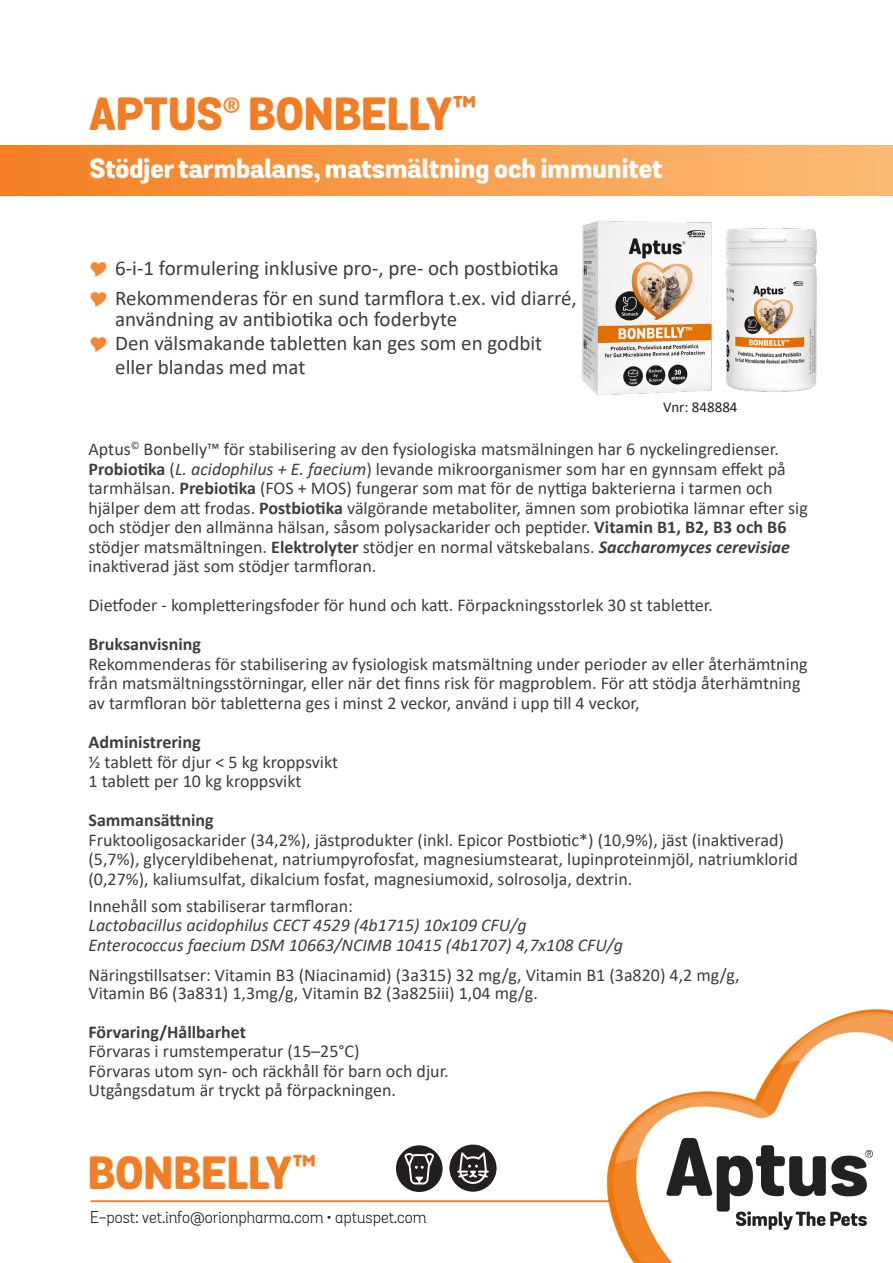
<style>
.page{position:relative;width:893px;height:1263px;background:#fff}
.page>*{position:absolute;margin:0;border:0;box-sizing:border-box;transform-origin:0 0}
.t1{font:800 45px "Grota Sans Rd";color:#f47d23}
.t2{font:800 27px "Grota Sans Rd";color:#fff}
.t3{font:21px/21px "Calibri";color:#3e3e3f}
.t4{font:700 18.15px "Calibri";color:#3e3e3f}
.t5{font:18px/19.5px "Calibri";color:#3e3e3f}
.t6{font:italic 18px "Calibri";color:#3e3e3f}
.t7{font:700 18px "Calibri";color:#3e3e3f}
.t8{font:16.5px "Grota Sans Alt";color:#231f20}
.t9{font:15px "Calibri";color:#231f20}
.s1{font-weight:700}
.s2{font-style:italic}
.s3{font-weight:700;font-style:italic}
</style>
<div class="page">
<hr style="left:91px;top:1200px;width:525px;height:2px;background:#f47d23">
<div style="left:449px;top:1144px;width:47px;height:48px;background:#231f20;border-radius:50%"></div>
<svg style="left:457px;top:1152px;width:32px;height:34px"></svg>
<div style="left:396px;top:1145px;width:47px;height:47px;background:#231f20;border-radius:50%"></div>
<svg style="left:404px;top:1153px;width:30px;height:31px"></svg>
<img style="left:594px;top:1009px;width:299px;height:254px">
<div style="left:0;top:146px;width:893px;height:50px;background:linear-gradient(to right,#f48024,#fcbc77)"></div>
<img style="left:582px;top:220px;width:235px;height:176px">
<p class="t1" style="left:89px;top:86px;width:388px">APTUS<sup>®</sup> BONBELLY<sup>™</sup></p>
<p class="t2" style="left:90px;top:152px;width:574px">Stödjer tarmbalans, matsmältning och immunitet</p>
<p class="t3" style="left:115px;top:257px;width:445px">6-i-1 formulering inklusive pro-, pre- och postbiotika</p>
<p class="t3" style="left:115px;top:287px;width:463px">Rekommenderas för en sund tarmflora t.ex. vid diarré, användning av antibiotika och foderbyte</p>
<p class="t3" style="left:115px;top:330px;width:429px;line-height:24px">Den välsmakande tabletten kan ges som en godbit eller blandas med mat</p>
<p class="t9" style="left:663px;top:396px;width:76px">Vnr: 848884</p>
<p class="t5" style="left:88px;top:439px;width:721px">Aptus<sup>©</sup> Bonbelly™ för stabilisering av den fysiologiska matsmälningen har 6 nyckelingredienser.<br><span class="s1">Probiotika</span> (<span class="s2">L. acidophilus + E. faecium</span>) levande mikroorganismer som har en gynnsam effekt på tarmhälsan. <span class="s1">Prebiotika</span> (FOS + MOS) fungerar som mat för de nyttiga bakterierna i tarmen och hjälper dem att frodas. <span class="s1">Postbiotika</span> välgörande metaboliter, ämnen som probiotika lämnar efter sig och stödjer den allmänna hälsan, såsom polysackarider och peptider. <span class="s1">Vitamin B1, B2, B3 och B6 </span>stödjer matsmältningen. <span class="s1">Elektrolyter</span> stödjer en normal vätskebalans. <span class="s3">Saccharomyces cerevisiae </span>inaktiverad jäst som stödjer tarmfloran.</p>
<p class="t5" style="left:88px;top:595px;width:626px">Dietfoder - kompletteringsfoder för hund och katt. Förpackningsstorlek 30 st tabletter.</p>
<p class="t7" style="left:88px;top:631px;width:114px">Bruksanvisning</p>
<p class="t5" style="left:88px;top:653px;width:721px">Rekommenderas för stabilisering av fysiologisk matsmältning under perioder av eller återhämtning från matsmältningsstörningar, eller när det finns risk för magproblem. För att stödja återhämtning av tarmfloran bör tabletterna ges i minst 2 veckor, använd i upp till 4 veckor,</p>
<p class="t4" style="left:88px;top:729px;width:114px">Administrering</p>
<p class="t5" style="left:88px;top:751px;width:251px">½ tablett för djur &lt; 5 kg kroppsvikt</p>
<p class="t5" style="left:88px;top:771px;width:214px">1 tablett per 10 kg kroppsvikt</p>
<p class="t7" style="left:88px;top:807px;width:127px">Sammansättning</p>
<p class="t5" style="left:88px;top:829px;width:711px">Fruktooligosackarider (34,2%), jästprodukter (inkl. Epicor Postbiotic*) (10,9%), jäst (inaktiverad) (5,7%), glyceryldibehenat, natriumpyrofosfat, magnesiumstearat, lupinproteinmjöl, natriumklorid (0,27%), kaliumsulfat, dikalcium fosfat, magnesiumoxid, solrosolja, dextrin.</p>
<p class="t5" style="left:88px;top:895px;width:266px">Innehåll som stabiliserar tarmfloran:</p>
<p class="t6" style="left:88px;top:912px;width:440px">Lactobacillus acidophilus CECT 4529 (4b1715) 10x109 CFU/g</p>
<p class="t6" style="left:88px;top:932px;width:536px">Enterococcus faecium DSM 10663/NCIMB 10415 (4b1707) 4,7x108 CFU/g</p>
<p class="t5" style="left:88px;top:965px;width:653px;line-height:18px">Näringstillsatser: Vitamin B3 (Niacinamid) (3a315) 32 mg/g, Vitamin B1 (3a820) 4,2 mg/g,<br>Vitamin B6 (3a831) 1,3mg/g, Vitamin B2 (3a825iii) 1,04 mg/g.</p>
<p class="t7" style="left:88px;top:1019px;width:159px">Förvaring/Hållbarhet</p>
<p class="t5" style="left:88px;top:1041px;width:273px">Förvaras i rumstemperatur (15–25°C)</p>
<p class="t5" style="left:88px;top:1060px;width:362px">Förvaras utom syn- och räckhåll för barn och djur.</p>
<p class="t5" style="left:88px;top:1080px;width:309px">Utgångsdatum är tryckt på förpackningen.</p>
<p class="t1" style="left:88px;top:1144px;width:230px">BONBELLY<sup>™</sup></p>
<p class="t8" style="left:90px;top:1207px;width:338px">E-post: vet.info@orionpharma.com • aptuspet.com</p>
</div>
